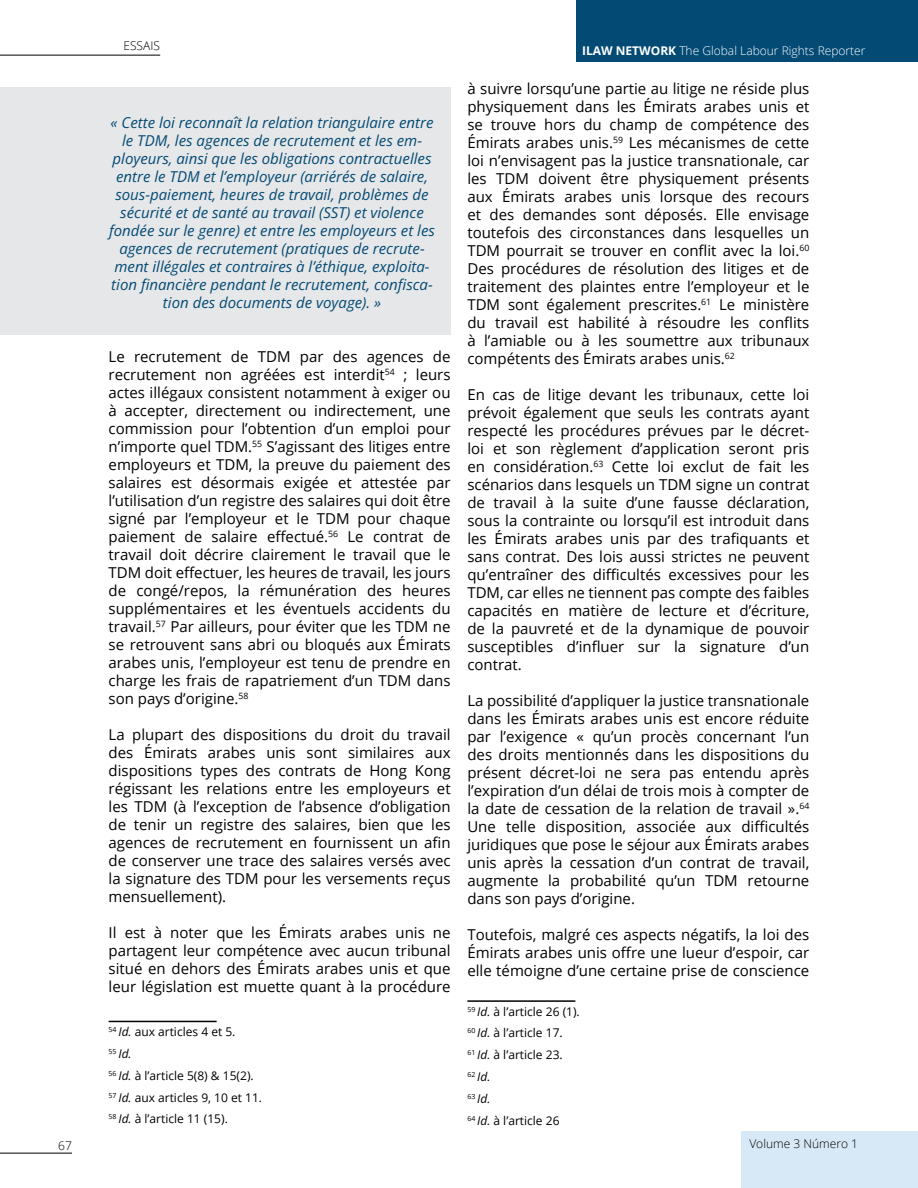
<style>
.page{position:relative;width:918px;height:1188px;background:#fff}
.page>*{position:absolute;margin:0;border:0;box-sizing:border-box;transform-origin:0 0}
.t1{font:15px/18px "Open Sans";color:#000;text-align:justify}
.t2{font:italic 15px/18px "Open Sans";color:#034a75;text-align:center}
.t3{font:12px/21.9px "Open Sans";color:#000}
.t4{font:300 12px "Open Sans";color:#fff}
.t5{font:300 12px "Open Sans";color:#000}
.s1{font-style:italic}
.s2{font-weight:700}
</style>
<div class="page">
<div style="left:742px;top:1131px;width:176px;height:57px;background:#d7e9f6"></div>
<div style="left:576px;top:0;width:342px;height:62px;background:#034a75"></div>
<hr style="left:0;top:55px;width:160px;height:1px;background:#000">
<hr style="left:0;top:1153px;width:72px;height:1px;background:#000">
<div style="left:0;top:87px;width:451px;height:247px;background:#e6e7e8"></div>
<hr style="left:109px;top:1021px;width:108px;height:1px;background:#000">
<hr style="left:467px;top:1000px;width:108px;height:2px;background:#000">
<p class="t5" style="left:123px;top:38px;width:38px">ESSAIS</p>
<p class="t2" style="left:109px;top:113px;width:327px">« Cette loi reconnaît la relation triangulaire entre le TDM, les agences de recrutement et les em&shy;ployeurs, ainsi que les obligations contractuelles entre le TDM et l’employeur (arriérés de salaire, sous-paiement, heures de travail, problèmes de sécurité et de santé au travail (SST) et violence fondée sur le genre) et entre les employeurs et les agences de recrutement (pratiques de recrute&shy;ment illégales et contraires à l’éthique, exploita&shy;tion financière pendant le recrutement, confisca&shy;tion des documents de voyage). »</p>
<p class="t1" style="left:109px;top:347px;width:344px">Le recrutement de TDM par des agences de recrutement non agréées est interdit<sup>54</sup> ; leurs actes illégaux consistent notamment à exiger ou à accepter, directement ou indirectement, une commission pour l’obtention d’un emploi pour n’importe quel TDM.<sup>55</sup> S’agissant des litiges entre employeurs et TDM, la preuve du paiement des salaires est désormais exigée et attestée par l’utilisation d’un registre des salaires qui doit être signé par l’employeur et le TDM pour chaque paiement de salaire effectué.<sup>56</sup> Le contrat de travail doit décrire clairement le travail que le TDM doit effectuer, les heures de travail, les jours de congé/repos, la rémunération des heures supplémentaires et les éventuels accidents du travail.<sup>57</sup> Par ailleurs, pour éviter que les TDM ne se retrouvent sans abri ou bloqués aux Émirats arabes unis, l’employeur est tenu de prendre en charge les frais de rapatriement d’un TDM dans son pays d’origine.<sup>58</sup></p>
<p class="t1" style="left:109px;top:725px;width:344px">La plupart des dispositions du droit du travail des Émirats arabes unis sont similaires aux dispositions types des contrats de Hong Kong régissant les relations entre les employeurs et les TDM (à l’exception de l’absence d’obligation de tenir un registre des salaires, bien que les agences de recrutement en fournissent un afin de conserver une trace des salaires versés avec la signature des TDM pour les versements reçus mensuellement).</p>
<p class="t1" style="left:109px;top:923px;width:344px">Il est à noter que les Émirats arabes unis ne partagent leur compétence avec aucun tribunal situé en dehors des Émirats arabes unis et que leur législation est muette quant à la procédure</p>
<p class="t3" style="left:109px;top:1020px;width:155px"><sup>54</sup> <span class="s1">Id.</span> aux articles 4 et 5.<br><sup>55</sup> <span class="s1">Id.<br></span><sup>56</sup> <span class="s1">Id.</span> à l’article 5(8) &amp; 15(2).<br><sup>57</sup> <span class="s1">Id.</span> aux articles 9, 10 et 11.<br><sup>58</sup> <span class="s1">Id.</span> à l’article 11 (15).</p>
<p class="t4" style="left:582px;top:42px;width:285px"><span class="s2">ILAW NETWORK</span> The Global Labour Rights Reporter</p>
<p class="t1" style="left:467px;top:79px;width:344px">à suivre lorsqu’une partie au litige ne réside plus physiquement dans les Émirats arabes unis et se trouve hors du champ de compétence des Émirats arabes unis.<sup>59</sup> Les mécanismes de cette loi n’envisagent pas la justice transnationale, car les TDM doivent être physiquement présents aux Émirats arabes unis lorsque des recours et des demandes sont déposés. Elle envisage toutefois des circonstances dans lesquelles un TDM pourrait se trouver en conflit avec la loi.<sup>60<br></sup>Des procédures de résolution des litiges et de traitement des plaintes entre l’employeur et le TDM sont également prescrites.<sup>61</sup> Le ministère du travail est habilité à résoudre les conflits à l’amiable ou à les soumettre aux tribunaux compétents des Émirats arabes unis.<sup>62</sup></p>
<p class="t1" style="left:467px;top:385px;width:344px">En cas de litige devant les tribunaux, cette loi prévoit également que seuls les contrats ayant respecté les procédures prévues par le décret&shy;loi et son règlement d’application seront pris en considération.<sup>63</sup> Cette loi exclut de fait les scénarios dans lesquels un TDM signe un contrat de travail à la suite d’une fausse déclaration, sous la contrainte ou lorsqu’il est introduit dans les Émirats arabes unis par des trafiquants et sans contrat. Des lois aussi strictes ne peuvent qu’entraîner des difficultés excessives pour les TDM, car elles ne tiennent pas compte des faibles capacités en matière de lecture et d’écriture, de la pauvreté et de la dynamique de pouvoir susceptibles d’influer sur la signature d’un contrat.</p>
<p class="t1" style="left:467px;top:691px;width:344px">La possibilité d’appliquer la justice transnationale dans les Émirats arabes unis est encore réduite par l’exigence « qu’un procès concernant l’un des droits mentionnés dans les dispositions du présent décret-loi ne sera pas entendu après l’expiration d’un délai de trois mois à compter de la date de cessation de la relation de travail ».<sup>64<br></sup>Une telle disposition, associée aux difficultés juridiques que pose le séjour aux Émirats arabes unis après la cessation d’un contrat de travail, augmente la probabilité qu’un TDM retourne dans son pays d’origine.</p>
<p class="t1" style="left:467px;top:925px;width:344px">Toutefois, malgré ces aspects négatifs, la loi des Émirats arabes unis offre une lueur d’espoir, car elle témoigne d’une certaine prise de conscience</p>
<p class="t3" style="left:467px;top:1000px;width:114px"><sup>59</sup> <span class="s1">Id.</span> à l’article 26 (1).<br><sup>60</sup> <span class="s1">Id.</span> à l’article 17.<br><sup>61</sup> <span class="s1">Id.</span> à l’article 23.<br><sup>62</sup> <span class="s1">Id.<br></span><sup>63</sup> <span class="s1">Id.<br></span><sup>64</sup> <span class="s1">Id.</span> à l’article 26</p>
<p class="t5" style="left:58px;top:1137px;width:15px">67</p>
<p class="t5" style="left:749px;top:1136px;width:110px">Volume 3 Número 1</p>
</div>
